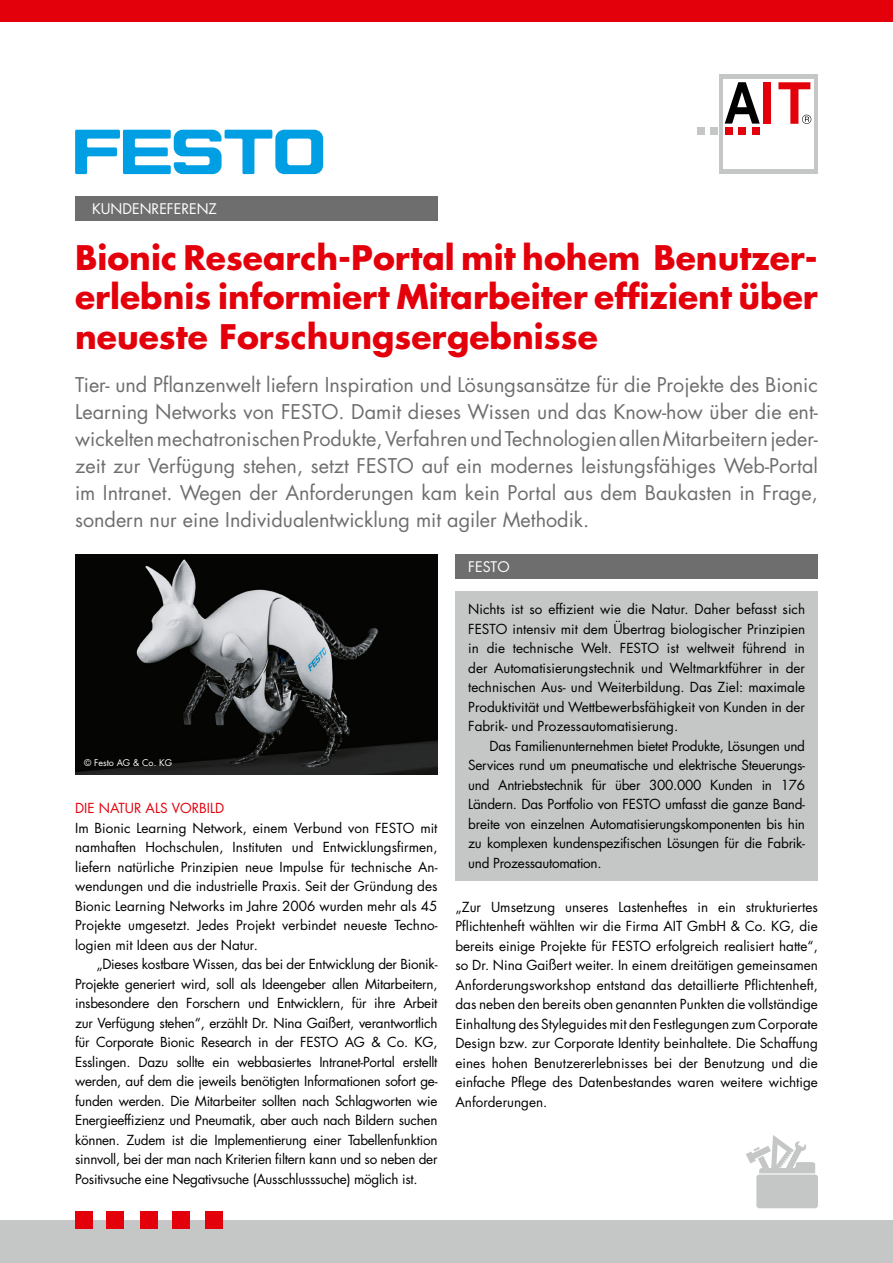
<style>
.page{position:relative;width:893px;height:1263px;background:#fff}
.page>*{position:absolute;margin:0;border:0;box-sizing:border-box;transform-origin:0 0}
.t1{font:700 33px/39.6px "Futura";color:#e3000b;text-align:justify}
.t2{font:19.8px/27px "Futura";color:#6e6e6e;text-align:justify}
.t3{font:14.25px "Futura";color:#fff}
.t4{font:13.5px/19.5px "Futura";color:#000;text-align:justify}
.t5{font:13.5px "Futura";color:#e3000b}
.t6{font:9px "Futura";color:#fff}
</style>
<div class="page">
<div style="left:0;top:0;width:893px;height:21px;background:#e3000b"></div>
<div style="left:719px;top:75px;width:99px;height:99px;background:#c5c6c6"></div>
<div style="left:723px;top:80px;width:91px;height:89px;background:#fff"></div>
<svg style="left:725px;top:82px;width:35px;height:42px"></svg>
<div style="left:763px;top:82px;width:8px;height:42px;background:#e3000b"></div>
<div style="left:753px;top:127px;width:7px;height:7px;background:#e3000b"></div>
<div style="left:739px;top:127px;width:7px;height:7px;background:#e3000b"></div>
<div style="left:725px;top:127px;width:7px;height:7px;background:#e3000b"></div>
<svg style="left:778px;top:82px;width:33px;height:42px"></svg>
<div style="left:711px;top:127px;width:7px;height:7px;background:#c5c6c6"></div>
<div style="left:697px;top:127px;width:8px;height:7px;background:#c5c6c6"></div>
<div style="left:0;top:1220px;width:893px;height:43px;background:#c5c6c6"></div>
<div style="left:205px;top:1212px;width:17px;height:17px;background:#e3000b"></div>
<div style="left:172px;top:1212px;width:17px;height:17px;background:#e3000b"></div>
<div style="left:140px;top:1212px;width:17px;height:17px;background:#e3000b"></div>
<div style="left:106px;top:1212px;width:17px;height:17px;background:#e3000b"></div>
<div style="left:75px;top:1212px;width:17px;height:17px;background:#e3000b"></div>
<svg style="left:746px;top:1135px;width:72px;height:73px"></svg>
<img style="left:75px;top:554px;width:362px;height:221px">
<div style="left:455px;top:554px;width:363px;height:25px;background:#6e6e6e"></div>
<div style="left:455px;top:591px;width:363px;height:289px;background:#c5c6c6"></div>
<div style="left:75px;top:196px;width:362px;height:25px;background:#6e6e6e"></div>
<svg style="left:75px;top:130px;width:248px;height:44px"></svg>
<p class="t3" style="left:92px;top:199px;width:126px">KUNDENREFERENZ</p>
<h1 class="t1" style="left:75px;top:236px;width:744px">Bionic Research-Portal mit hohem Benutzer&shy;erlebnis informiert Mitarbeiter effizient über neueste Forschungsergebnisse</h1>
<p class="t2" style="left:75px;top:371px;width:744px">Tier- und Pflanzenwelt liefern Inspiration und Lösungsansätze für die Projekte des Bionic Learning Networks von FESTO. Damit dieses Wissen und das Know-how über die ent&shy;wickelten mechatronischen Produkte, Verfahren und Technologien allen Mitarbeitern jeder&shy;zeit zur Verfügung stehen, setzt FESTO auf ein modernes leistungsfähiges Web-Portal im Intranet. Wegen der Anforderungen kam kein Portal aus dem Baukasten in Frage, sondern nur eine Individualentwicklung mit agiler Methodik.</p>
<p class="t6" style="left:84px;top:756px;width:89px">© Festo AG &amp; Co. KG</p>
<p class="t5" style="left:75px;top:799px;width:151px">DIE NATUR ALS VORBILD</p>
<p class="t4" style="left:75px;top:818px;width:364px">Im Bionic Learning Network, einem Verbund von FESTO mit namhaften Hochschulen, Instituten und Entwicklungsfirmen, liefern natürliche Prinzipien neue Impulse für technische An&shy;wendungen und die industrielle Praxis. Seit der Gründung des Bionic Learning Networks im Jahre 2006 wurden mehr als 45<br>Projekte umgesetzt. Jedes Projekt verbindet neueste Techno&shy;logien mit Ideen aus der Natur.</p>
<p class="t4" style="left:75px;top:954px;width:364px;text-indent:21px">„Dieses kostbare Wissen, das bei der Entwicklung der Bionik-Projekte generiert wird, soll als Ideengeber allen Mitarbeitern, insbesondere den Forschern und Entwicklern, für ihre Arbeit zur Verfügung stehen“, erzählt Dr. Nina Gaißert, verantwortlich für Corporate Bionic Research in der FESTO AG &amp; Co. KG, Esslingen. Dazu sollte ein webbasiertes Intranet-Portal erstellt werden, auf dem die jeweils benötigten Informationen sofort ge&shy;funden werden. Die Mitarbeiter sollten nach Schlagworten wie Energieeffizienz und Pneumatik, aber auch nach Bildern suchen können. Zudem ist die Implementierung einer Tabellenfunktion sinnvoll, bei der man nach Kriterien filtern kann und so neben der Positivsuche eine Negativsuche (Ausschlusssuche) möglich ist.</p>
<p class="t3" style="left:468px;top:557px;width:43px">FESTO</p>
<p class="t4" style="left:468px;top:599px;width:338px">Nichts ist so effizient wie die Natur. Daher befasst sich FESTO intensiv mit dem Übertrag biologischer Prinzipien in die technische Welt. FESTO ist weltweit führend in der Automatisierungstechnik und Weltmarktführer in der technischen Aus- und Weiterbildung. Das Ziel: maximale Produktivität und Wettbewerbsfähigkeit von Kunden in der Fabrik- und Prozessautomatisierung.</p>
<p class="t4" style="left:468px;top:736px;width:338px;text-indent:21px">Das Familienunternehmen bietet Produkte, Lösungen und Services rund um pneumatische und elektrische Steuerungs&shy;und Antriebstechnik für über 300.000 Kunden in 176<br>Ländern. Das Portfolio von FESTO umfasst die ganze Band&shy;breite von einzelnen Automatisierungskomponenten bis hin zu komplexen kundenspezifischen Lösungen für die Fabrik&shy;und Prozessautomation.</p>
<p class="t4" style="left:455px;top:897px;width:364px">„Zur Umsetzung unseres Lastenheftes in ein strukturiertes Pflichtenheft wählten wir die Firma AIT GmbH &amp; Co. KG, die bereits einige Projekte für FESTO erfolgreich realisiert hatte“, so Dr. Nina Gaißert weiter. In einem dreitätigen gemeinsamen Anforderungsworkshop entstand das detaillierte Pflichtenheft, das neben den bereits oben genannten Punkten die vollständige Einhaltung des Styleguides mit den Festlegungen zum Corporate Design bzw. zur Corporate Identity beinhaltete. Die Schaffung eines hohen Benutzererlebnisses bei der Benutzung und die einfache Pflege des Datenbestandes waren weitere wichtige Anforderungen.</p>
</div>
